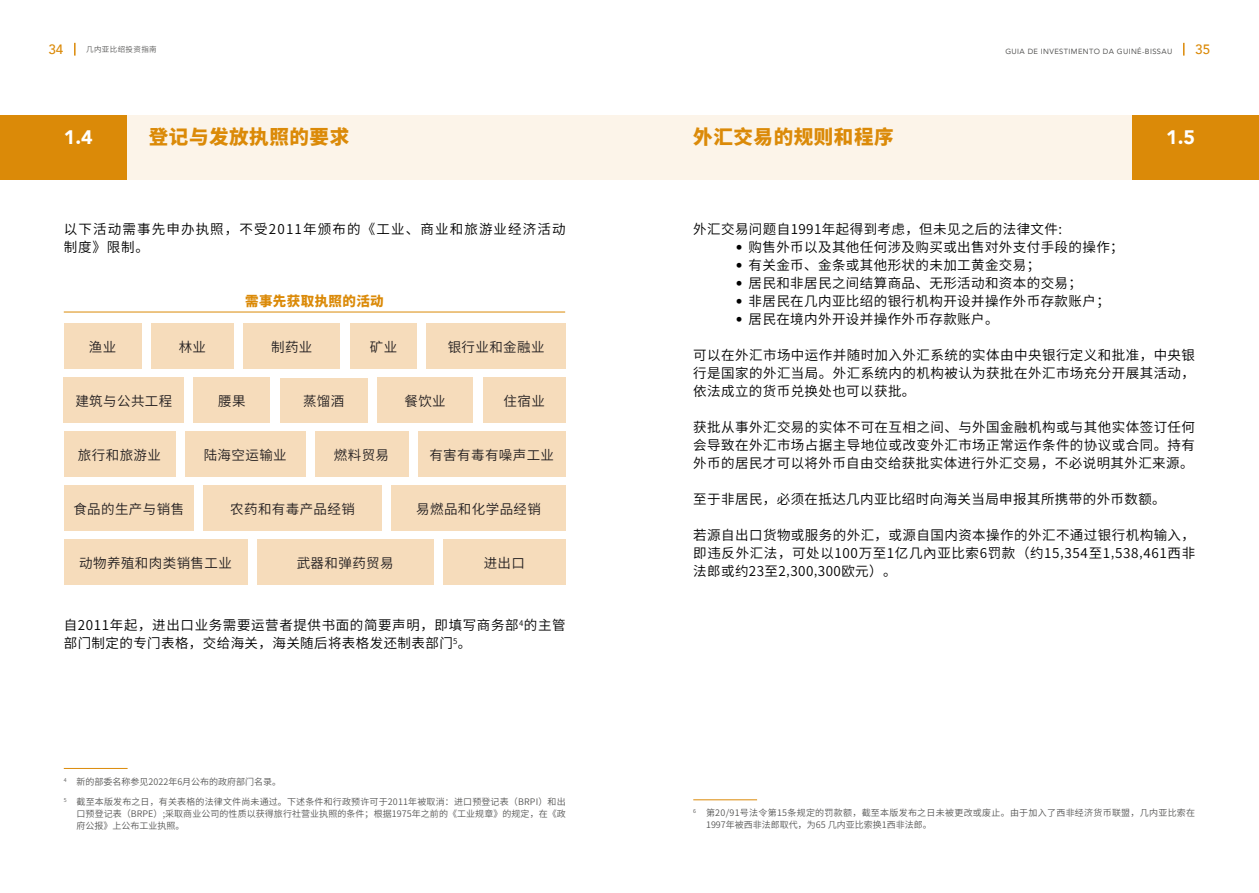
<style>
.page{position:relative;width:1259px;height:893px;background:#fff}
.page>*{position:absolute;margin:0;border:0;box-sizing:border-box;transform-origin:0 0}
.t1{font:900 19.5px "Noto Sans CJ Ksc";letter-spacing:.03em;color:#db8a08}
.t2{font:900 19.5px "Avenir";color:#fff}
.t3{font:600 13.5px/18px "Noto Sans CJ Ksc";letter-spacing:.03em;color:#000;text-align:justify}
.t4{font:600 13.5px "Noto Sans CJ Ksc";letter-spacing:.03em;color:#231f20}
.t5{font:600 13.5px/18px "Noto Sans CJ Ksc";letter-spacing:.085em;color:#000}
.t6{font:900 13.5px "Noto Sans CJ Ksc";letter-spacing:.03em;color:#db8a08}
.t7{font:500 13.5px "Avenir";color:#db8a08}
.t8{font:600 9px/12px "Noto Sans CJ Ksc";letter-spacing:.005em;color:#575756;text-align:justify}
.t9{font:600 9px/12px "Noto Sans CJ Ksc";letter-spacing:.03em;color:#575756}
.t10{font:7.5px "Avenir";letter-spacing:.05em;color:#575756}
.t11{font:600 7.5px "Noto Sans CJ Ksc";letter-spacing:.05em;color:#575756}
.s1{font-family:"Avenir";font-weight:300}
</style>
<div class="page">
<svg style="left:74px;top:43px;width:2px;height:13px"></svg>
<svg style="left:1183px;top:43px;width:1px;height:13px"></svg>
<div style="left:52px;top:115px;width:577px;height:65px;background:#fcf4e9"></div>
<div style="left:0;top:115px;width:126px;height:65px;background:#db8a08"></div>
<hr style="left:64px;top:312px;width:501px;height:1px;background:#db8a08">
<div style="left:64px;top:324px;width:77px;height:45px;background:#f6dcbb"></div>
<div style="left:64px;top:378px;width:120px;height:45px;background:#f6dcbb"></div>
<div style="left:64px;top:432px;width:111px;height:45px;background:#f6dcbb"></div>
<div style="left:203px;top:486px;width:179px;height:45px;background:#f6dcbb"></div>
<div style="left:151px;top:324px;width:83px;height:45px;background:#f6dcbb"></div>
<div style="left:194px;top:378px;width:76px;height:45px;background:#f6dcbb"></div>
<div style="left:185px;top:432px;width:120px;height:45px;background:#f6dcbb"></div>
<div style="left:391px;top:486px;width:175px;height:45px;background:#f6dcbb"></div>
<div style="left:244px;top:324px;width:96px;height:45px;background:#f6dcbb"></div>
<div style="left:280px;top:378px;width:87px;height:45px;background:#f6dcbb"></div>
<div style="left:315px;top:432px;width:93px;height:45px;background:#f6dcbb"></div>
<div style="left:64px;top:540px;width:183px;height:45px;background:#f6dcbb"></div>
<div style="left:350px;top:324px;width:67px;height:45px;background:#f6dcbb"></div>
<div style="left:377px;top:378px;width:96px;height:45px;background:#f6dcbb"></div>
<div style="left:418px;top:432px;width:148px;height:45px;background:#f6dcbb"></div>
<div style="left:257px;top:540px;width:176px;height:45px;background:#f6dcbb"></div>
<div style="left:426px;top:324px;width:140px;height:45px;background:#f6dcbb"></div>
<div style="left:483px;top:378px;width:83px;height:45px;background:#f6dcbb"></div>
<div style="left:64px;top:486px;width:130px;height:45px;background:#f6dcbb"></div>
<div style="left:443px;top:540px;width:123px;height:45px;background:#f6dcbb"></div>
<hr style="left:64px;top:768px;width:64px;height:1px;background:#db8a08">
<div style="left:629px;top:115px;width:578px;height:65px;background:#fcf4e9"></div>
<div style="left:1132px;top:115px;width:127px;height:65px;background:#db8a08"></div>
<hr style="left:693px;top:799px;width:64px;height:1px;background:#db8a08">
<p class="t7" style="left:48px;top:38px;width:17px">34</p>
<p class="t11" style="left:86px;top:45px;width:72px">几内亚比绍投资指南</p>
<p class="t10" style="left:1005px;top:45px;width:168px">GUIA DE INVESTIMENTO DA GUINÉ-BISSAU</p>
<p class="t7" style="left:1195px;top:38px;width:17px">35</p>
<h1 class="t2" style="left:64px;top:121px;width:30px">1.4</h1>
<h1 class="t1" style="left:693px;top:126px;width:202px">外汇交易的规则和程序</h1>
<h1 class="t1" style="left:149px;top:126px;width:202px">登记与发放执照的要求</h1>
<h1 class="t2" style="left:1166px;top:121px;width:30px">1.5</h1>
<p class="t5" style="left:64px;top:220px;width:503px">以下活动需事先申办执照，不受2011年颁布的《工业、商业和旅游业经济活动制度》限制。</p>
<p class="t4" style="left:89px;top:339px;width:29px">渔业</p>
<p class="t4" style="left:179px;top:339px;width:29px">林业</p>
<p class="t6" style="left:245px;top:293px;width:140px">需事先获取执照的活动</p>
<p class="t4" style="left:271px;top:339px;width:43px">制药业</p>
<p class="t4" style="left:370px;top:339px;width:29px">矿业</p>
<p class="t4" style="left:448px;top:339px;width:98px">银行业和金融业</p>
<p class="t4" style="left:75px;top:393px;width:98px">建筑与公共工程</p>
<p class="t4" style="left:78px;top:447px;width:85px">旅行和旅游业</p>
<p class="t4" style="left:218px;top:393px;width:29px">腰果</p>
<p class="t4" style="left:204px;top:447px;width:85px">陆海空运输业</p>
<p class="t4" style="left:303px;top:394px;width:43px">蒸馏酒</p>
<p class="t4" style="left:334px;top:447px;width:57px">燃料贸易</p>
<p class="t4" style="left:404px;top:393px;width:43px">餐饮业</p>
<p class="t4" style="left:503px;top:393px;width:43px">住宿业</p>
<p class="t4" style="left:429px;top:447px;width:126px">有害有毒有噪声工业</p>
<p class="t4" style="left:73px;top:501px;width:112px">食品的生产与销售</p>
<p class="t4" style="left:230px;top:501px;width:126px">农药和有毒产品经销</p>
<p class="t4" style="left:416px;top:501px;width:126px">易燃品和化学品经销</p>
<p class="t4" style="left:79px;top:555px;width:154px">动物养殖和肉类销售工业</p>
<p class="t4" style="left:297px;top:555px;width:98px">武器和弹药贸易</p>
<p class="t4" style="left:484px;top:555px;width:43px">进出口</p>
<p class="t3" style="left:64px;top:616px;width:503px">自2011年起，进出口业务需要运营者提供书面的简要声明，即填写商务部<sup>4</sup>的主管部门制定的专门表格，交给海关，海关随后将表格发还制表部门<sup>5</sup>。</p>
<p class="t8" style="left:64px;top:776px;width:219px"><sup>4</sup> 新的部委名称参见2022年6月公布的政府部门名录。</p>
<p class="t8" style="left:77px;top:796px;width:491px;text-indent:-13px"><sup>5</sup> 截至本版发布之日，有关表格的法律文件尚未通过。下述条件和行政预许可于2011年被取消：进口预登记表（BRPI）和出口预登记表（BRPE）;采取商业公司的性质以获得旅行社营业执照的条件；根据1975年之前的《工业规章》的规定，在《政府公报》上公布工业执照。</p>
<p class="t3" style="left:693px;top:220px;width:370px">外汇交易问题自1991年起得到考虑，但未见之后的法律文件:</p>
<p class="t3" style="left:736px;top:238px;width:389px"><span class="s1">•</span> 购售外币以及其他任何涉及购买或出售对外支付手段的操作；</p>
<p class="t3" style="left:736px;top:256px;width:306px"><span class="s1">•</span> 有关金币、金条或其他形状的未加工黄金交易；</p>
<p class="t3" style="left:736px;top:274px;width:348px"><span class="s1">•</span> 居民和非居民之间结算商品、无形活动和资本的交易；</p>
<p class="t3" style="left:736px;top:292px;width:375px"><span class="s1">•</span> 非居民在几内亚比绍的银行机构开设并操作外币存款账户；</p>
<p class="t3" style="left:736px;top:310px;width:264px"><span class="s1">•</span> 居民在境内外开设并操作外币存款账户。</p>
<p class="t3" style="left:693px;top:346px;width:503px">可以在外汇市场中运作并随时加入外汇系统的实体由中央银行定义和批准，中央银行是国家的外汇当局。外汇系统内的机构被认为获批在外汇市场充分开展其活动，依法成立的货币兑换处也可以获批。</p>
<p class="t3" style="left:693px;top:418px;width:503px">获批从事外汇交易的实体不可在互相之间、与外国金融机构或与其他实体签订任何会导致在外汇市场占据主导地位或改变外汇市场正常运作条件的协议或合同。持有外币的居民才可以将外币自由交给获批实体进行外汇交易，不必说明其外汇来源。</p>
<p class="t3" style="left:693px;top:490px;width:474px">至于非居民，必须在抵达几内亚比绍时向海关当局申报其所携带的外币数额。</p>
<p class="t3" style="left:693px;top:526px;width:503px">若源自出口货物或服务的外汇，或源自国内资本操作的外汇不通过银行机构输入，即违反外汇法，可处以100万至1亿几內亚比索6罚款（约15‚354至1‚538‚461西非法郎或约23至2‚300‚300欧元）。</p>
<p class="t9" style="left:706px;top:807px;width:491px;text-indent:-13px"><sup>6</sup> 第20/91号法令第15条规定的罚款额，截至本版发布之日未被更改或废止。由于加入了西非经济货币联盟，几内亚比索在<br>1997年被西非法郎取代，为65 几内亚比索换1西非法郎。</p>
</div>
